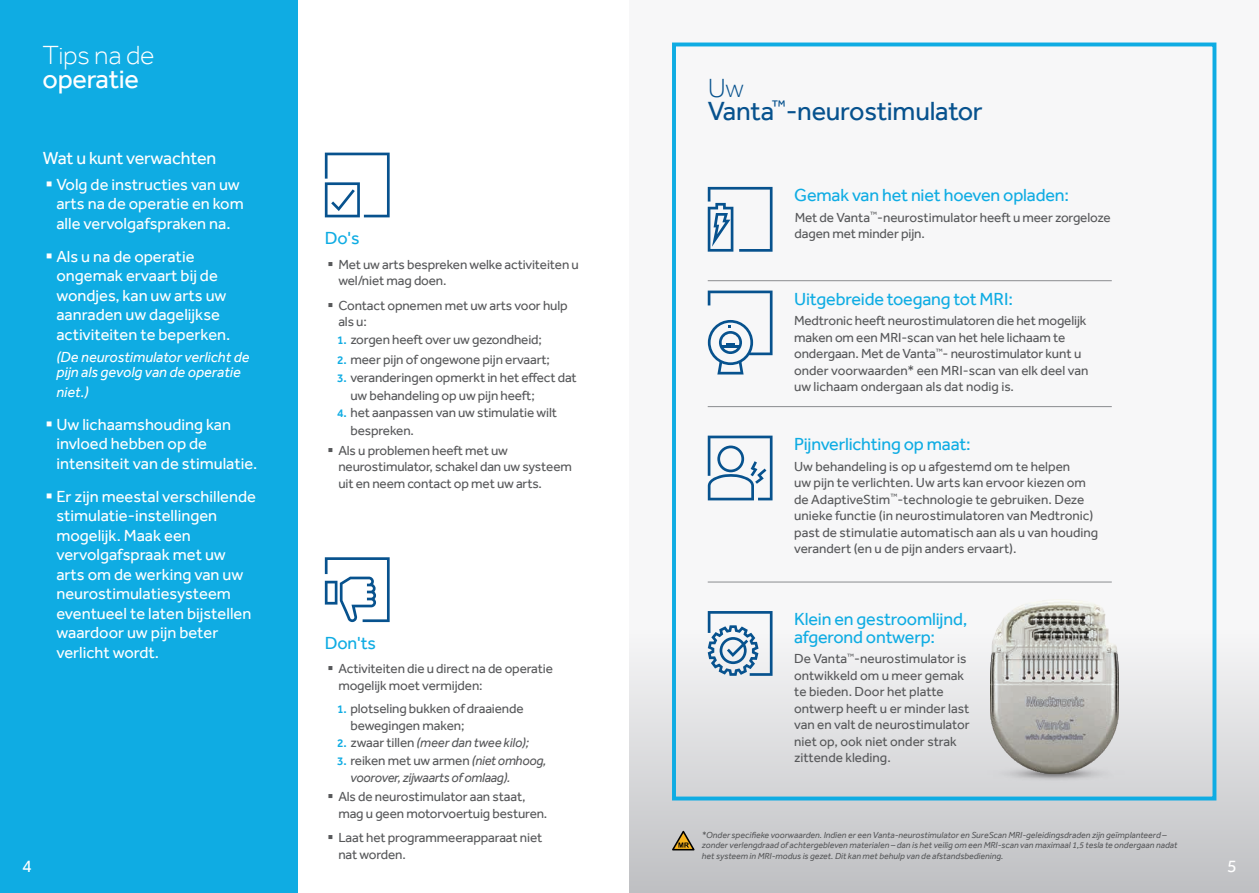
<style>
.page{position:relative;width:1259px;height:893px;background:#fff}
.page>*{position:absolute;margin:0;border:0;box-sizing:border-box;transform-origin:0 0}
.t1{font:27px/23.5px "Effra";letter-spacing:-.01em;color:#07528e}
.t2{font:300 27px "Effra";letter-spacing:-.01em;color:#fff}
.t3{font:27px "Effra";letter-spacing:-.01em;color:#fff}
.t4{font:18px/17.2px "Effra";letter-spacing:-.01em;color:#0face3}
.t5{font:18px "Effra";letter-spacing:-.01em;color:#fff}
.t6{font:16.5px/19.5px "Effra";color:#fff}
.t7{font:italic 15px/15px "Effra";color:#fff}
.t8{font:13.5px/16.5px "Effra";letter-spacing:-.01em;color:#57585a}
.t9{font:italic 13.5px/16.5px "Effra";letter-spacing:-.02em;color:#57585a}
.t10{font:italic 9px/10.5px "Effra";color:#57585a}
.s1{font-weight:300}
.s2{font-weight:500;font-size:12px;color:#0face3}
.s3{font-weight:500;font-style:normal;font-size:12px;color:#0face3}
.s4{font-style:normal}
</style>
<div class="page">
<div style="left:0;top:0;width:298px;height:893px;background:#0face3"></div>
<div style="left:629px;top:0;width:630px;height:893px;background:#f7f7f8"></div>
<div style="left:629px;top:630px;width:630px;height:263px;background:linear-gradient(to bottom,#f6f6f7,#bdbfc2)"></div>
<svg style="left:708px;top:187px;width:64px;height:65px"></svg>
<svg style="left:708px;top:436px;width:64px;height:64px"></svg>
<svg style="left:708px;top:611px;width:64px;height:65px"></svg>
<svg style="left:708px;top:291px;width:64px;height:83px"></svg>
<svg style="left:325px;top:153px;width:65px;height:64px"></svg>
<svg style="left:325px;top:557px;width:65px;height:65px"></svg>
<img style="left:981px;top:764px;width:146px;height:18px">
<img style="left:990px;top:600px;width:128px;height:173px">
<hr style="left:708px;top:280px;width:403px;height:1px;background:#8a8c8f">
<hr style="left:708px;top:406px;width:403px;height:1px;background:#8a8c8f">
<hr style="left:708px;top:582px;width:403px;height:1px;background:#8a8c8f">
<svg style="left:670px;top:829px;width:26px;height:22px"></svg>
<div style="left:672px;top:43px;width:544px;height:757px;border:4px solid #0face3"></div>
<h1 class="t2" style="left:43px;top:40px;width:114px">Tips na de</h1>
<h1 class="t3" style="left:43px;top:63px;width:98px">operatie</h1>
<h1 class="t1" style="left:708px;top:76px;width:276px"><span class="s1">Uw<br></span>Vanta<sup>™</sup>-neurostimulator</h1>
<h2 class="t5" style="left:43px;top:147px;width:175px">Wat u kunt verwachten</h2>
<p class="t6" style="left:56px;top:174px;width:189px">Volg de instructies van uw arts na de operatie en kom alle vervolgafspraken na.</p>
<p class="t6" style="left:56px;top:246px;width:175px">Als u na de operatie ongemak ervaart bij de wondjes, kan uw arts uw aanraden uw dagelijkse activiteiten te beperken.</p>
<p class="t7" style="left:56px;top:350px;width:195px">(De neurostimulator verlicht de pijn als gevolg van de operatie</p>
<p class="t7" style="left:56px;top:384px;width:34px">niet.)</p>
<p class="t6" style="left:56px;top:414px;width:203px">Uw lichaamshouding kan invloed hebben op de intensiteit van de stimulatie.</p>
<p class="t6" style="left:56px;top:486px;width:201px">Er zijn meestal verschillende stimulatie-instellingen mogelijk. Maak een vervolgafspraak met uw arts om de werking van uw neurostimulatiesysteem eventueel te laten bijstellen waardoor uw pijn beter verlicht wordt.</p>
<h2 class="t4" style="left:794px;top:186px;width:276px">Gemak van het niet hoeven opladen:</h2>
<p class="t8" style="left:794px;top:209px;width:317px">Met de Vanta<sup>™</sup>-neurostimulator heeft u meer zorgeloze dagen met minder pijn.</p>
<h2 class="t4" style="left:325px;top:229px;width:36px">Do's</h2>
<p class="t8" style="left:338px;top:256px;width:242px">Met uw arts bespreken welke activiteiten u wel/niet mag doen.</p>
<p class="t8" style="left:338px;top:297px;width:231px">Contact opnemen met uw arts voor hulp als u:</p>
<p class="t8" style="left:337px;top:331px;width:206px"><span class="s2">1.</span> zorgen heeft over uw gezondheid;</p>
<p class="t8" style="left:337px;top:351px;width:214px"><span class="s2">2.</span> meer pijn of ongewone pijn ervaart;</p>
<p class="t8" style="left:350px;top:368px;width:228px;line-height:18px;text-indent:-14px"><span class="s2">3.</span> veranderingen opmerkt in het effect dat uw behandeling op uw pijn heeft;</p>
<p class="t8" style="left:350px;top:404px;width:208px;line-height:18px;text-indent:-14px"><span class="s2">4.</span> het aanpassen van uw stimulatie wilt bespreken.</p>
<p class="t8" style="left:338px;top:442px;width:235px">Als u problemen heeft met uw neurostimulator, schakel dan uw systeem uit en neem contact op met uw arts.</p>
<h2 class="t4" style="left:794px;top:290px;width:220px">Uitgebreide toegang tot MRI:</h2>
<p class="t8" style="left:794px;top:313px;width:296px">Medtronic heeft neurostimulatoren die het mogelijk maken om een MRI-scan van het hele lichaam te ondergaan. Met de Vanta<sup>™</sup>- neurostimulator kunt u onder voorwaarden* een MRI-scan van elk deel van uw lichaam ondergaan als dat nodig is.</p>
<h2 class="t4" style="left:794px;top:435px;width:178px">Pijnverlichting op maat:</h2>
<p class="t8" style="left:794px;top:458px;width:305px">Uw behandeling is op u afgestemd om te helpen<br>uw pijn te verlichten. Uw arts kan ervoor kiezen om de AdaptiveStim<sup>™</sup>-technologie te gebruiken. Deze unieke functie (in neurostimulatoren van Medtronic) past de stimulatie automatisch aan als u van houding verandert (en u de pijn anders ervaart).</p>
<h2 class="t4" style="left:794px;top:610px;width:175px">Klein en gestroomlijnd, afgerond ontwerp:</h2>
<p class="t8" style="left:794px;top:650px;width:177px">De Vanta<sup>™</sup>-neurostimulator is ontwikkeld om u meer gemak te bieden. Door het platte ontwerp heeft u er minder last van en valt de neurostimulator niet op, ook niet onder strak zittende kleding.</p>
<h2 class="t4" style="left:325px;top:634px;width:53px">Don'ts</h2>
<p class="t8" style="left:338px;top:660px;width:216px">Activiteiten die u direct na de operatie mogelijk moet vermijden:</p>
<p class="t8" style="left:350px;top:700px;width:175px;text-indent:-14px"><span class="s2">1.</span> plotseling bukken of draaiende bewegingen maken;</p>
<p class="t9" style="left:337px;top:735px;width:193px"><span class="s3">2.</span> <span class="s4">zwaar tillen</span> (meer dan twee kilo);</p>
<p class="t9" style="left:350px;top:752px;width:198px;text-indent:-13px"><span class="s3">3.</span> <span class="s4">reiken met uw armen</span> (niet omhoog, voorover, zijwaarts of omlaag).</p>
<p class="t8" style="left:338px;top:788px;width:211px">Als de neurostimulator aan staat, mag u geen motorvoertuig besturen.</p>
<p class="t8" style="left:338px;top:829px;width:205px">Laat het programmeerapparaat niet nat worden.</p>
<p class="t10" style="left:702px;top:829px;width:477px">*Onder specifieke voorwaarden. Indien er een Vanta-neurostimulator en SureScan MRI-geleidingsdraden zijn geïmplanteerd – zonder verlengdraad of achtergebleven materialen – dan is het veilig om een MRI-scan van maximaal 1,5 tesla te ondergaan nadat het systeem in MRI-modus is gezet. Dit kan met behulp van de afstandsbediening.</p>
<h2 class="t5" style="left:22px;top:855px;width:11px">4</h2>
<h2 class="t5" style="left:1227px;top:855px;width:11px">5</h2>
</div>
